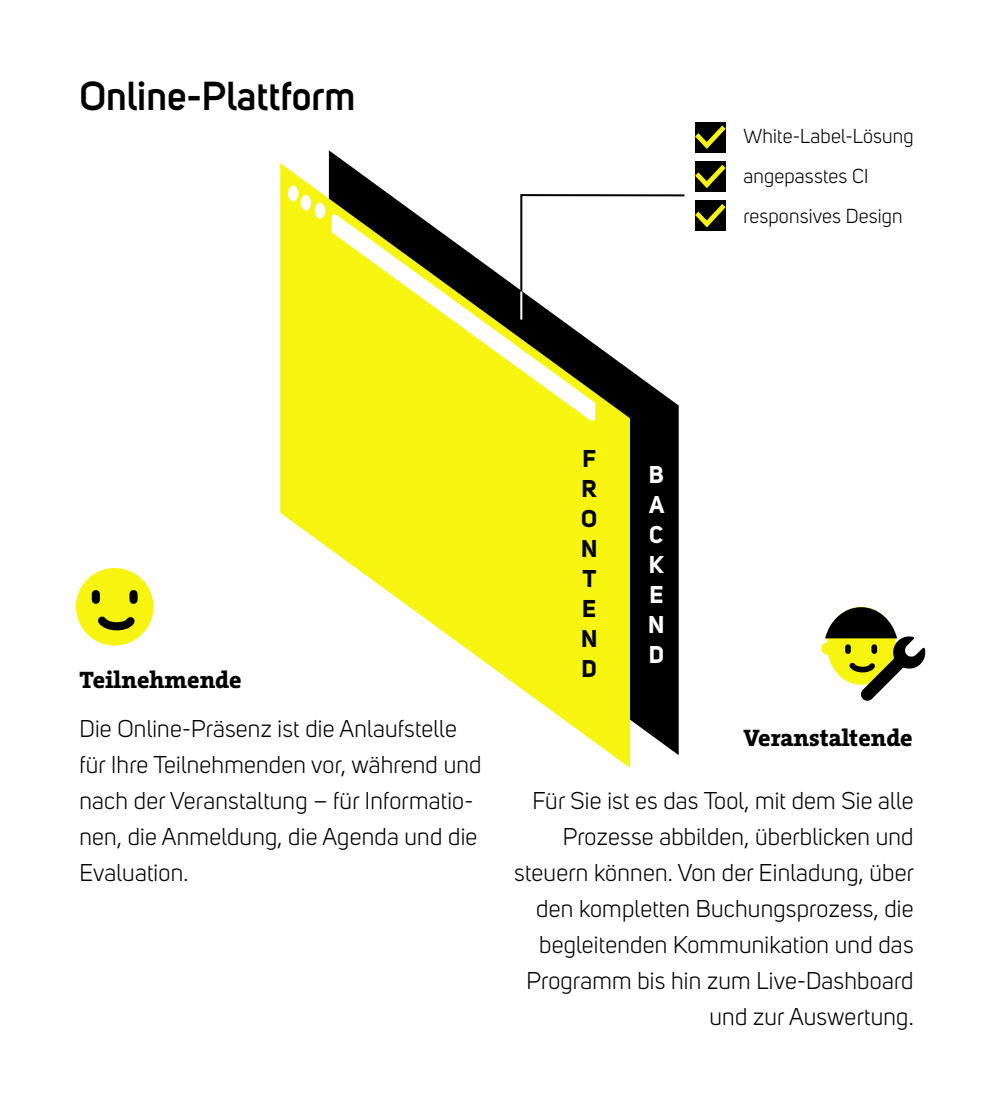
<style>
.page{position:relative;width:993px;height:1106px;background:#fff}
.page>*{position:absolute;margin:0;border:0;box-sizing:border-box;transform-origin:0 0}
.t1{font:600 40px "Uni Sans";color:#000}
.t2{font:24px/36px "Uni Sans";letter-spacing:.01em;color:#000}
.t3{font:800 24px "The Serif B W8";color:#000}
.t4{font:700 24px/30px "Uni Sans";color:#000;text-align:justify}
.t5{font:700 24px/30px "Uni Sans";color:#fff;text-align:justify}
.t6{font:20px/40px "Uni Sans";letter-spacing:.01em;color:#000}
</style>
<div class="page">
<svg style="left:329px;top:150px;width:349px;height:605px;fill:#000"></svg>
<div style="left:77px;top:569px;width:75px;height:75px;background:#f7f410;border-radius:50%"></div>
<div style="left:76px;top:568px;width:77px;height:77px;border:2px solid #f7f410;border-radius:50%"></div>
<svg style="left:91px;top:590px;width:47px;height:38px"></svg>
<svg style="left:280px;top:163px;width:350px;height:605px;fill:#f7f410"></svg>
<div style="left:695px;top:122px;width:30px;height:30px;background:#000"></div>
<svg style="left:695px;top:125px;width:30px;height:24px"></svg>
<div style="left:695px;top:161px;width:30px;height:30px;background:#000"></div>
<svg style="left:695px;top:165px;width:30px;height:23px"></svg>
<div style="left:695px;top:200px;width:30px;height:31px;background:#000"></div>
<svg style="left:695px;top:204px;width:30px;height:23px"></svg>
<svg style="left:519px;top:193px;width:166px;height:103px"></svg>
<div style="left:288px;top:186px;width:10px;height:15px;background:#fff;border-radius:50%"></div>
<div style="left:300px;top:195px;width:11px;height:16px;background:#fff;border-radius:50%"></div>
<div style="left:314px;top:203px;width:11px;height:15px;background:#fff;border-radius:50%"></div>
<svg style="left:326px;top:209px;width:272px;height:221px"></svg>
<svg style="left:821px;top:642px;width:12px;height:12px"></svg>
<svg style="left:824px;top:607px;width:102px;height:93px"></svg>
<h1 class="t1" style="left:79px;top:72px;width:277px">Online-Plattform</h1>
<p class="t6" style="left:743px;top:116px;width:172px">White-Label-Lösung angepasstes CI responsives Design</p>
<p class="t3" style="left:79px;top:663px;width:164px">Teilnehmende</p>
<p class="t2" style="left:79px;top:711px;width:403px">Die Online-Präsenz ist die Anlaufstelle für Ihre Teilnehmenden vor, während und nach der Veranstaltung – für Informatio&shy;nen, die Anmeldung, die Agenda und die Evaluation.</p>
<p class="t4" style="left:581px;top:443px;width:18px">F R O N T E N D</p>
<p class="t5" style="left:648px;top:459px;width:18px">B A C K E N D</p>
<p class="t3" style="left:743px;top:721px;width:171px">Veranstaltende</p>
<p class="t2" style="left:514px;top:782px;width:401px;text-align:right">Für Sie ist es das Tool, mit dem Sie alle Prozesse abbilden, überblicken und steuern können. Von der Einladung, über den kompletten Buchungsprozess, die begleitenden Kommunikation und das Programm bis hin zum Live-Dashboard und zur Auswertung.</p>
</div>
